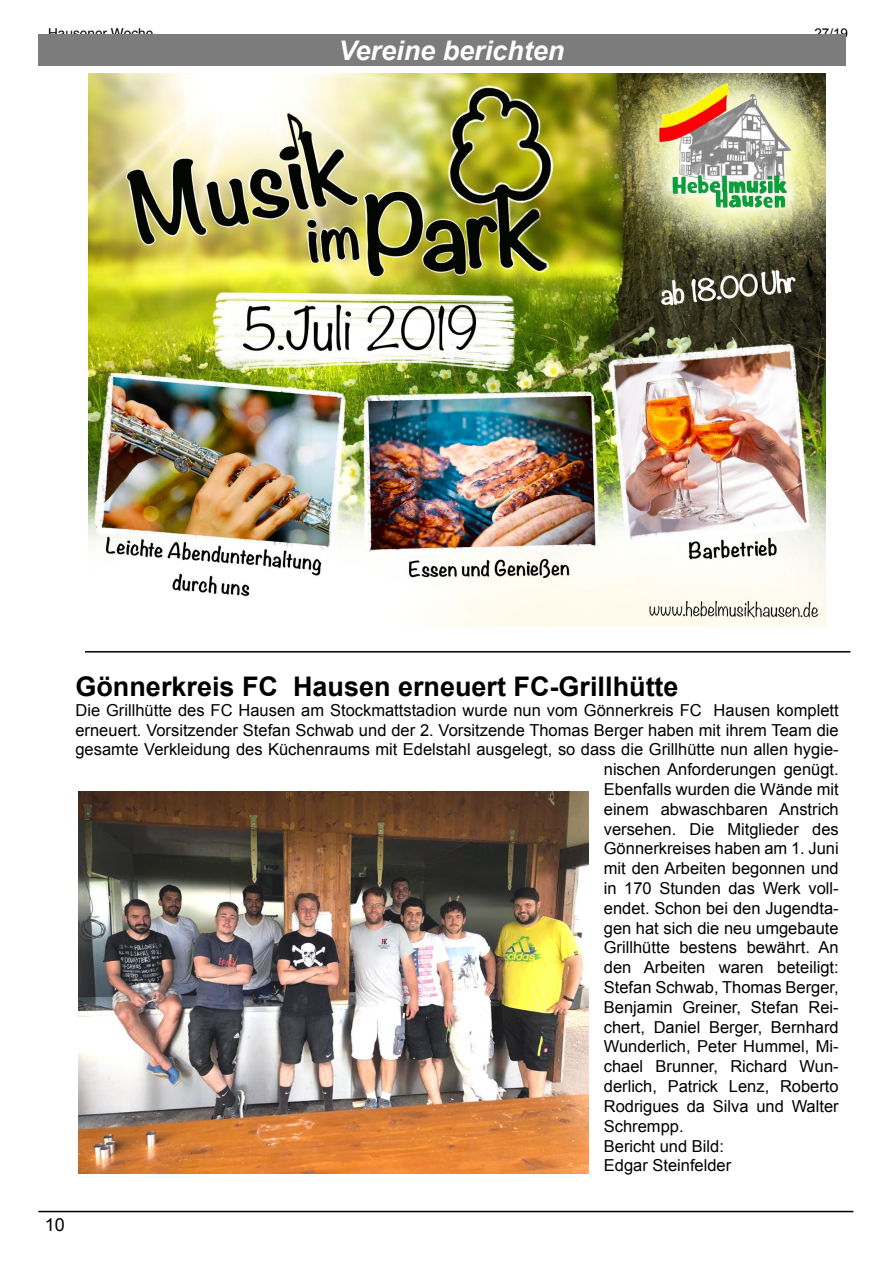
<style>
.page{position:relative;width:893px;height:1263px;background:#fff}
.page>*{position:absolute;margin:0;border:0;box-sizing:border-box;transform-origin:0 0}
.t1{font:700 27px "Arial";color:#000}
.t2{font:italic 700 27px "Arial";color:#fff}
.t3{font:18px "Arial";color:#000}
.t4{font:16.5px "Arial";color:#000}
.t5{font:13.65px "Helvetica";color:#000}
.t6{font:13.5px "Arial";color:#000}
</style>
<div class="page">
<hr style="left:38px;top:1211px;width:815px;height:1px;background:#000">
<div style="left:38px;top:34px;width:807px;height:31px;background:#7c7c7c"></div>
<img style="left:79px;top:791px;width:510px;height:383px">
<img style="left:88px;top:73px;width:738px;height:554px">
<hr style="left:85px;top:651px;width:765px;height:1px;background:#000">
<p class="t5" style="left:48px;top:25px;width:107px">Hausener Woche</p>
<h1 class="t2" style="left:339px;top:32px;width:227px">Vereine berichten</h1>
<p class="t6" style="left:814px;top:25px;width:35px">27/19</p>
<h1 class="t1" style="left:75px;top:668px;width:605px">Gönnerkreis FC Hausen erneuert FC-Grillhütte</h1>
<p class="t4" style="left:75px;top:699px;width:765px">Die Grillhütte des FC Hausen am Stockmattstadion wurde nun vom Gönnerkreis FC Hausen komplett</p>
<p class="t4" style="left:75px;top:719px;width:765px">erneuert. Vorsitzender Stefan Schwab und der 2. Vorsitzende Thomas Berger haben mit ihrem Team die</p>
<p class="t4" style="left:75px;top:739px;width:765px">gesamte Verkleidung des Küchenraums mit Edelstahl ausgelegt, so dass die Grillhütte nun allen hygie-</p>
<p class="t4" style="left:604px;top:759px;width:236px">nischen Anforderungen genügt.</p>
<p class="t4" style="left:604px;top:778px;width:236px">Ebenfalls wurden die Wände mit</p>
<p class="t4" style="left:604px;top:798px;width:236px">einem abwaschbaren Anstrich</p>
<p class="t4" style="left:604px;top:818px;width:236px">versehen. Die Mitglieder des</p>
<p class="t4" style="left:604px;top:838px;width:236px">Gönnerkreises haben am 1. Juni</p>
<p class="t4" style="left:604px;top:858px;width:236px">mit den Arbeiten begonnen und</p>
<p class="t4" style="left:604px;top:877px;width:236px">in 170 Stunden das Werk voll-</p>
<p class="t4" style="left:604px;top:897px;width:236px">endet. Schon bei den Jugendta-</p>
<p class="t4" style="left:604px;top:917px;width:236px">gen hat sich die neu umgebaute</p>
<p class="t4" style="left:604px;top:937px;width:236px">Grillhütte bestens bewährt. An</p>
<p class="t4" style="left:604px;top:957px;width:236px">den Arbeiten waren beteiligt:</p>
<p class="t4" style="left:604px;top:976px;width:236px">Stefan Schwab, Thomas Berger,</p>
<p class="t4" style="left:604px;top:996px;width:236px">Benjamin Greiner, Stefan Rei-</p>
<p class="t4" style="left:604px;top:1016px;width:236px">chert, Daniel Berger, Bernhard</p>
<p class="t4" style="left:604px;top:1036px;width:236px">Wunderlich, Peter Hummel, Mi-</p>
<p class="t4" style="left:604px;top:1056px;width:236px">chael Brunner, Richard Wun-</p>
<p class="t4" style="left:604px;top:1075px;width:236px">derlich, Patrick Lenz, Roberto</p>
<p class="t4" style="left:604px;top:1095px;width:236px">Rodrigues da Silva und Walter</p>
<p class="t4" style="left:604px;top:1115px;width:81px">Schrempp.</p>
<p class="t4" style="left:604px;top:1135px;width:122px">Bericht und Bild:</p>
<p class="t4" style="left:604px;top:1155px;width:129px">Edgar Steinfelder</p>
<p class="t3" style="left:45px;top:1213px;width:22px">10</p>
</div>
